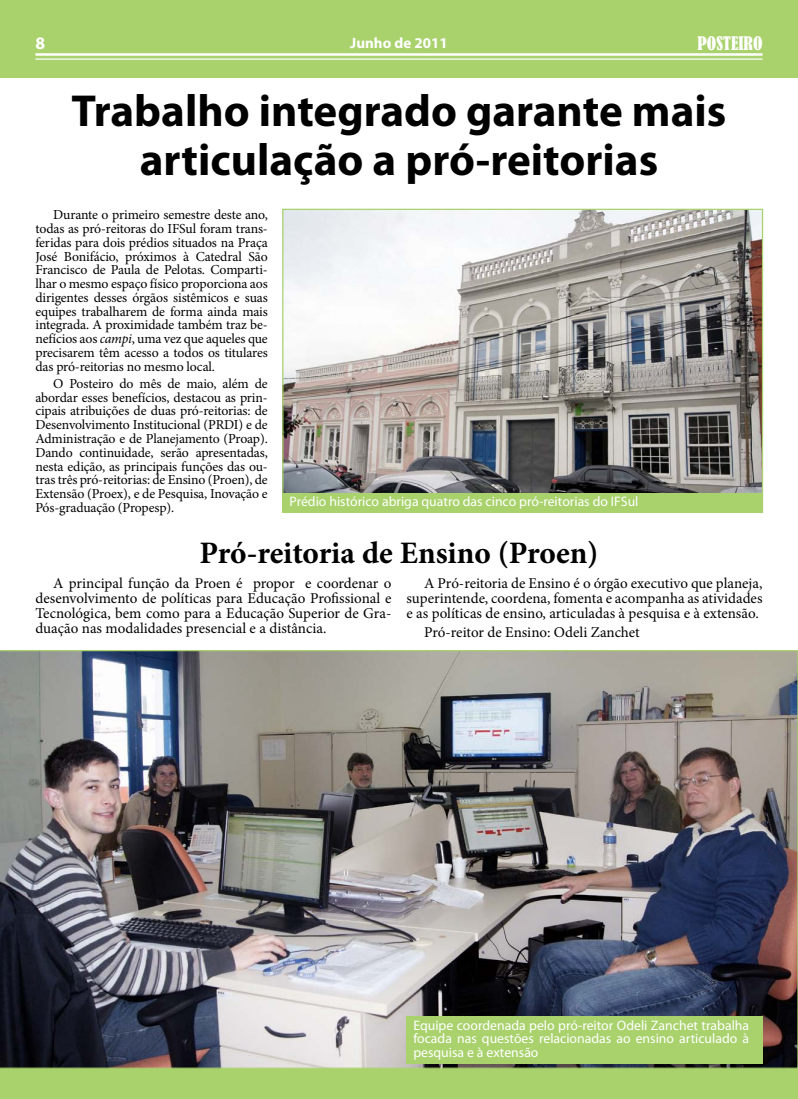
<style>
.page{position:relative;width:798px;height:1099px;background:#fff}
.page>*{position:absolute;margin:0;border:0;box-sizing:border-box;transform-origin:0 0}
.t1{font:700 45px/48.8px "Myriad Pro";color:#000;text-align:center}
.t2{font:700 31.25px "Minion Pro";letter-spacing:-.005em;color:#000}
.t3{font:condensed 17.5px "Bernard";color:#fff}
.t4{font:700 17.5px "Myriad Pro";color:#fff}
.t5{font:15px/15px "Minion Pro";color:#000;text-align:justify}
.t6{font:700 15px "Myriad Pro";color:#fff}
.t7{font:13.75px/13.8px "Minion Pro";letter-spacing:-.01em;color:#000;text-align:justify}
.t8{font:13.75px/13.8px "Myriad Pro";color:#fff;text-align:justify}
.s1{font-style:italic}
</style>
<div class="page">
<div style="left:0;top:0;width:797px;height:78px;background:#a9d26d"></div>
<div style="left:0;top:1068px;width:797px;height:30px;background:#a9d26d"></div>
<hr style="left:35px;top:53px;width:727px;height:3px;background:#fff">
<hr style="left:35px;top:58px;width:727px;height:2px;background:#fff">
<img style="left:0;top:650px;width:797px;height:418px">
<img style="left:284px;top:211px;width:476px;height:282px">
<div style="left:282px;top:493px;width:480px;height:19px;background:#a9d26d"></div>
<div style="left:406px;top:1015px;width:356px;height:48px;background:#a9d26d"></div>
<p class="t4" style="left:35px;top:32px;width:11px">8</p>
<p class="t6" style="left:350px;top:34px;width:99px">Junho de 2011</p>
<p class="t3" style="left:697px;top:33px;width:67px">POSTEIRO</p>
<h1 class="t1" style="left:72px;top:85px;width:656px">Trabalho integrado garante mais articulação a pró-reitorias</h1>
<p class="t7" style="left:35px;top:208px;width:234px;text-indent:18px">Durante o primeiro semestre deste ano, todas as pró-reitoras do IFSul foram trans&shy;feridas para dois prédios situados na Praça José Bonifácio, próximos à Catedral São Francisco de Paula de Pelotas. Comparti&shy;lhar o mesmo espaço físico proporciona aos dirigentes desses órgãos sistêmicos e suas equipes trabalharem de forma ainda mais integrada. A proximidade também traz be&shy;nefícios aos <span class="s1">campi</span>, uma vez que aqueles que precisarem têm acesso a todos os titulares das pró-reitorias no mesmo local.</p>
<p class="t7" style="left:35px;top:377px;width:234px;text-indent:18px">O Posteiro do mês de maio, além de abordar esses benefícios, destacou as prin&shy;cipais atribuições de duas pró-reitorias: de Desenvolvimento Institucional (PRDI) e de Administração e de Planejamento (Proap).<br>Dando continuidade, serão apresentadas, nesta edição, as principais funções das ou&shy;tras três pró-reitorias: de Ensino (Proen), de Extensão (Proex), e de Pesquisa, Inovação e Pós-graduação (Propesp).</p>
<p class="t8" style="left:289px;top:494px;width:350px">Prédio histórico abriga quatro das cinco pró-reitorias do IFSul</p>
<h2 class="t2" style="left:199px;top:531px;width:400px">Pró-reitoria de Ensino (Proen)</h2>
<p class="t5" style="left:406px;top:576px;width:357px;text-indent:18px">A Pró-reitoria de Ensino é o órgão executivo que planeja, superintende, coordena, fomenta e acompanha as atividades e as políticas de ensino, articuladas à pesquisa e à extensão.</p>
<p class="t5" style="left:424px;top:624px;width:217px">Pró-reitor de Ensino: Odeli Zanchet</p>
<p class="t5" style="left:35px;top:576px;width:357px;text-indent:18px">A principal função da Proen é propor e coordenar o desenvolvimento de políticas para Educação Profissional e Tecnológica, bem como para a Educação Superior de Gra&shy;duação nas modalidades presencial e a distância.</p>
<p class="t8" style="left:413px;top:1017px;width:337px">Equipe coordenada pelo pró-reitor Odeli Zanchet trabalha focada nas questões relacionadas ao ensino articulado à pesquisa e à extensão</p>
</div>
